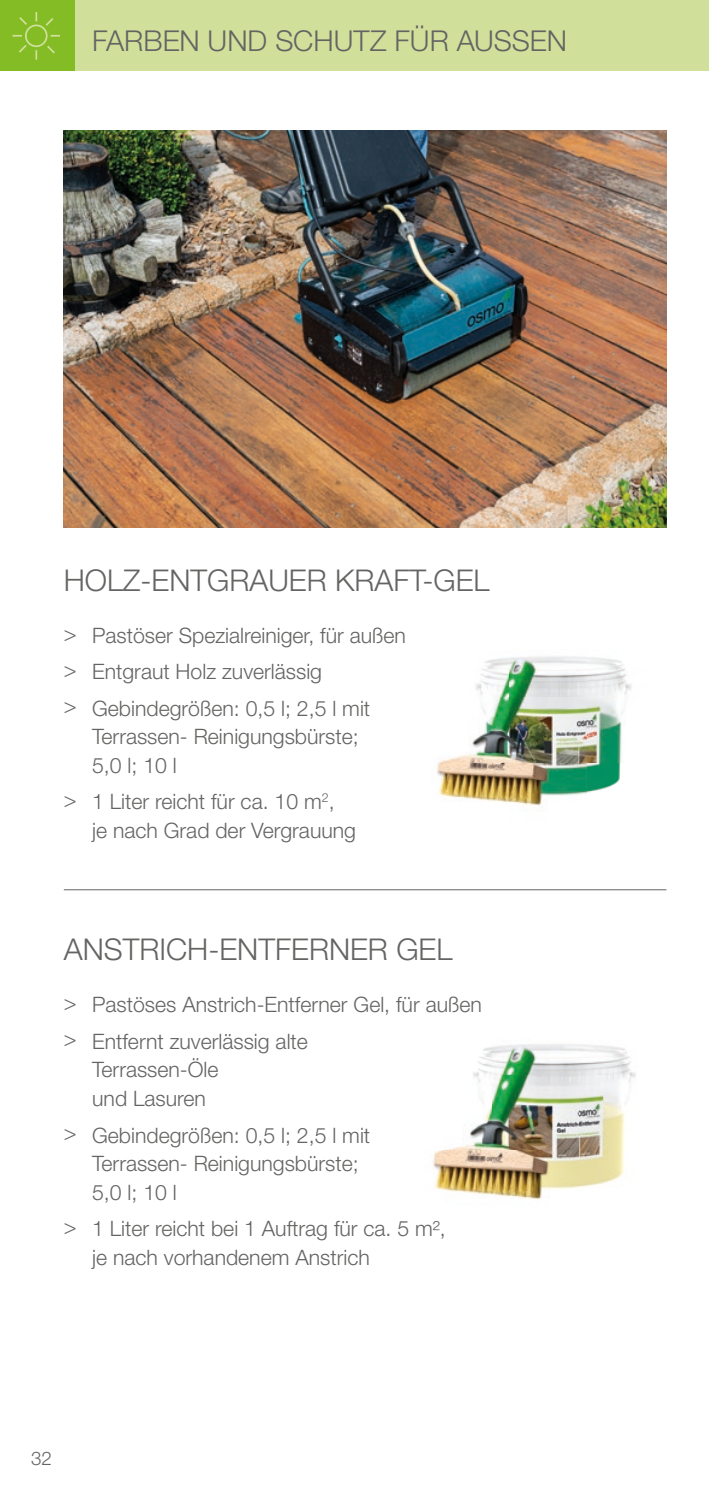
<style>
.page{position:relative;width:709px;height:1489px;background:#fff}
.page>*{position:absolute;margin:0;border:0;box-sizing:border-box;transform-origin:0 0}
.t1{font:300 30px "Helvetica Neue";color:#646463}
.t2{font:300 28.75px "Helvetica Neue";color:#646463}
.t3{font:300 21.25px/28.8px "Helvetica Neue";color:#646463}
.t4{font:300 18.75px "Helvetica Neue";color:#646463}
</style>
<div class="page">
<div style="left:67px;top:0;width:642px;height:71px;background:#d0e09b"></div>
<div style="left:0;top:0;width:74px;height:71px;background:#84bc26"></div>
<div style="left:25px;top:25px;width:23px;height:22px;border:2px solid #d0e09b;border-radius:50%"></div>
<svg style="left:35px;top:12px;width:2px;height:9px"></svg>
<svg style="left:19px;top:17px;width:8px;height:8px"></svg>
<svg style="left:47px;top:45px;width:8px;height:9px"></svg>
<svg style="left:45px;top:18px;width:9px;height:8px"></svg>
<svg style="left:19px;top:43px;width:9px;height:10px"></svg>
<svg style="left:13px;top:35px;width:9px;height:2px"></svg>
<svg style="left:51px;top:35px;width:9px;height:2px"></svg>
<svg style="left:35px;top:50px;width:2px;height:10px"></svg>
<img style="left:64px;top:131px;width:602px;height:397px">
<hr style="left:64px;top:889px;width:602px;height:1px;background:#646463">
<img style="left:433px;top:1044px;width:203px;height:156px">
<img style="left:437px;top:656px;width:195px;height:150px">
<h2 class="t2" style="left:92px;top:23px;width:476px">FARBEN UND SCHUTZ FÜR AUSSEN</h2>
<h1 class="t1" style="left:64px;top:562px;width:427px">HOLZ-ENTGRAUER KRAFT-GEL</h1>
<p class="t3" style="left:64px;top:617px;width:344px;line-height:36.2px">&gt; Pastöser Spezialreiniger, für außen &gt; Entgraut Holz zuverlässig<br>&gt; Gebindegrößen: 0,5 l; 2,5 l mit</p>
<p class="t3" style="left:92px;top:722px;width:268px">Terrassen- Reinigungsbürste;<br>5,0 l; 10 l</p>
<p class="t3" style="left:92px;top:787px;width:265px;text-indent:-28px">&gt; 1 Liter reicht für ca. 10 m<sup>2</sup>,<br>je nach Grad der Vergrauung</p>
<h1 class="t1" style="left:64px;top:931px;width:390px">ANSTRICH-ENTFERNER GEL</h1>
<p class="t3" style="left:64px;top:986px;width:419px;line-height:36.2px">&gt; Pastöses Anstrich-Entferner Gel, für außen &gt; Entfernt zuverlässig alte</p>
<p class="t3" style="left:92px;top:1055px;width:128px">Terrassen-Öle und Lasuren</p>
<p class="t3" style="left:92px;top:1120px;width:279px;text-indent:-28px">&gt; Gebindegrößen: 0,5 l; 2,5 l mit<br>Terrassen- Reinigungsbürste;<br>5,0 l; 10 l</p>
<p class="t3" style="left:92px;top:1213px;width:355px;text-indent:-28px">&gt; 1 Liter reicht bei 1 Auftrag für ca. 5 m², je nach vorhandenem Anstrich</p>
<p class="t4" style="left:31px;top:1446px;width:22px">32</p>
</div>
